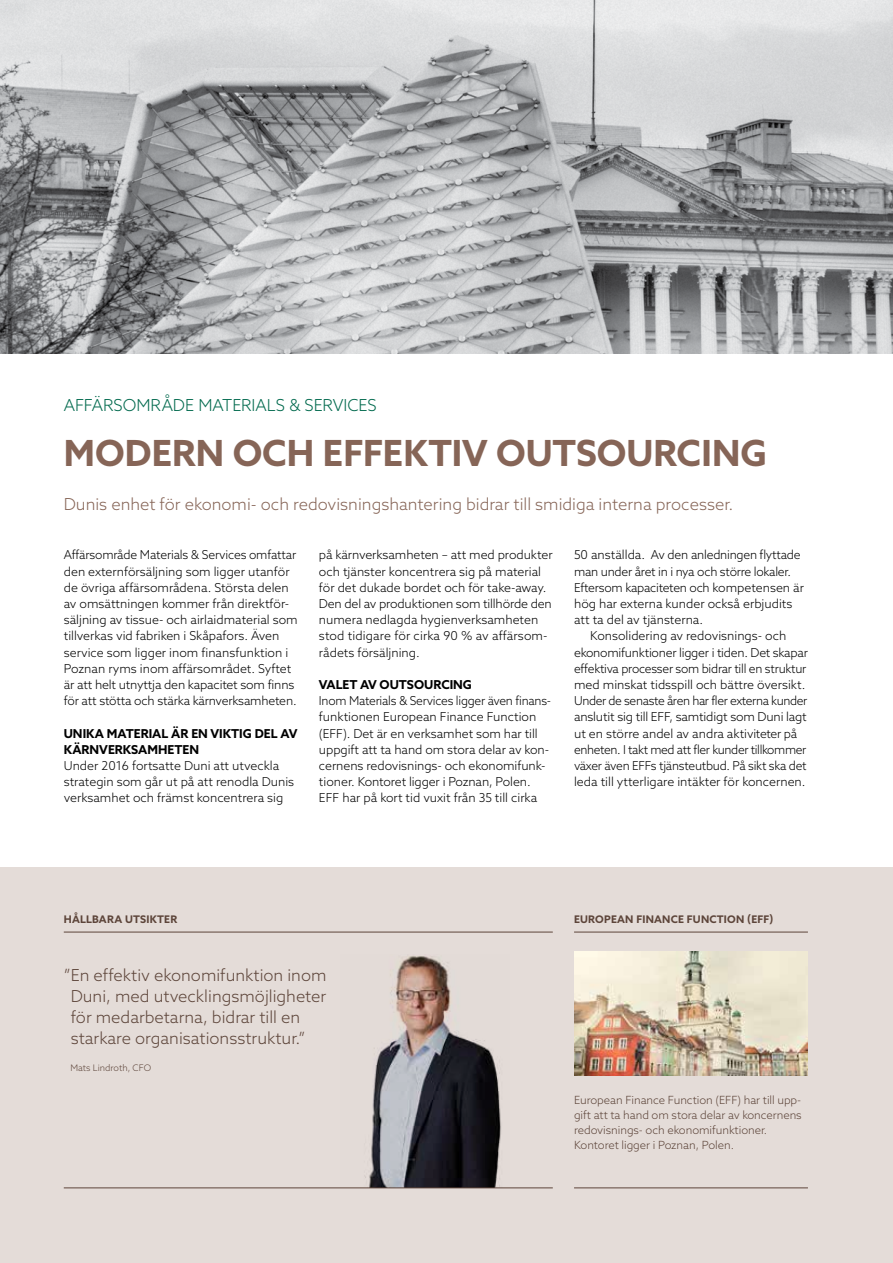
<style>
.page{position:relative;width:893px;height:1263px;background:#fff}
.page>*{position:absolute;margin:0;border:0;box-sizing:border-box;transform-origin:0 0}
.t1{font:700 36px "Azo Sans";color:#866557}
.t2{font:300 16.5px/21px "Azo Sans";color:#5d453a}
.t3{font:300 16.5px "Azo Sans";color:#866557}
.t4{font:300 16.5px "Azo Sans";color:#00694d}
.t5{font:300 12.3px/16.2px "Azo Sans";letter-spacing:-.005em;color:#000}
.t6{font:700 12.3px/16.2px "Azo Sans";color:#000}
.t7{font:300 11.25px/14.9px "Azo Sans";letter-spacing:-.005em;color:#5d453a}
.t8{font:700 10.5px "Azo Sans";letter-spacing:.02em;color:#5d453a}
.t9{font:300 9px "Azo Sans";color:#5d453a}
</style>
<div class="page">
<div style="left:0;top:867px;width:893px;height:396px;background:#e4dcd8"></div>
<hr style="left:64px;top:932px;width:489px;height:1px;background:#5d453a">
<hr style="left:574px;top:932px;width:234px;height:1px;background:#5d453a">
<img style="left:364px;top:956px;width:137px;height:231px">
<hr style="left:64px;top:1187px;width:489px;height:1px;background:#5d453a">
<hr style="left:574px;top:1187px;width:234px;height:1px;background:#5d453a">
<img style="left:574px;top:951px;width:234px;height:124px">
<img style="left:0;top:0;width:893px;height:353px">
<h2 class="t4" style="left:64px;top:395px;width:314px">AFFÄRSOMRÅDE MATERIALS &amp; SERVICES</h2>
<h1 class="t1" style="left:64px;top:429px;width:705px">MODERN OCH EFFEKTIV OUTSOURCING</h1>
<h2 class="t3" style="left:64px;top:493px;width:671px">Dunis enhet för ekonomi- och redovisningshantering bidrar till smidiga interna processer.</h2>
<p class="t5" style="left:64px;top:547px;width:235px">Affärsområde Materials &amp; Services omfattar den externförsäljning som ligger utanför de övriga affärsområdena. Största delen av omsättningen kommer från direktför&shy;säljning av tissue- och airlaidmaterial som tillverkas vid fabriken i Skåpafors. Även service som ligger inom finansfunktion i Poznan ryms inom affärsområdet. Syftet är att helt utnyttja den kapacitet som finns för att stötta och stärka kärnverksamheten.</p>
<p class="t6" style="left:64px;top:725px;width:235px">UNIKA MATERIAL ÄR EN VIKTIG DEL AV<br>KÄRNVERKSAMHETEN</p>
<p class="t5" style="left:64px;top:757px;width:232px">Under 2016 fortsatte Duni att utveckla strategin som går ut på att renodla Dunis verksamhet och främst koncentrera sig</p>
<p class="t5" style="left:319px;top:547px;width:235px">på kärnverksamheten – att med produkter och tjänster koncentrera sig på material för det dukade bordet och för take-away.<br>Den del av produktionen som tillhörde den numera nedlagda hygienverksamheten stod tidigare för cirka 90 % av affärsom&shy;rådets försäljning.</p>
<p class="t6" style="left:319px;top:676px;width:155px">VALET AV OUTSOURCING</p>
<p class="t5" style="left:319px;top:693px;width:234px">Inom Materials &amp; Services ligger även finans&shy;funktionen European Finance Function (EFF). Det är en verksamhet som har till uppgift att ta hand om stora delar av kon&shy;cernens redovisnings- och ekonomifunk&shy;tioner. Kontoret ligger i Poznan, Polen.<br>EFF har på kort tid vuxit från 35 till cirka</p>
<p class="t5" style="left:574px;top:547px;width:232px">50 anställda. Av den anledningen flyttade man under året in i nya och större lokaler.<br>Eftersom kapaciteten och kompetensen är hög har externa kunder också erbjudits att ta del av tjänsterna.</p>
<p class="t5" style="left:574px;top:628px;width:235px;text-indent:16px">Konsolidering av redovisnings- och ekonomifunktioner ligger i tiden. Det skapar effektiva processer som bidrar till en struktur med minskat tidsspill och bättre översikt.<br>Under de senaste åren har fler externa kunder anslutit sig till EFF, samtidigt som Duni lagt ut en större andel av andra aktiviteter på enheten. I takt med att fler kunder tillkommer växer även EFFs tjänsteutbud. På sikt ska det leda till ytterligare intäkter för koncernen.</p>
<p class="t8" style="left:64px;top:913px;width:115px">HÅLLBARA UTSIKTER</p>
<p class="t8" style="left:574px;top:913px;width:201px">EUROPEAN FINANCE FUNCTION (EFF)</p>
<h2 class="t2" style="left:71px;top:964px;width:257px;text-indent:-7px">”En effektiv ekonomifunktion inom Duni, med utvecklingsmöjligheter för medarbetarna, bidrar till en starkare organisationsstruktur.”</h2>
<p class="t9" style="left:70px;top:1062px;width:82px">Mats Lindroth, CFO</p>
<p class="t7" style="left:574px;top:1093px;width:229px">European Finance Function (EFF) har till upp&shy;gift att ta hand om stora delar av koncernens redovisnings- och ekonomifunktioner.<br>Kontoret ligger i Poznan, Polen.</p>
</div>
